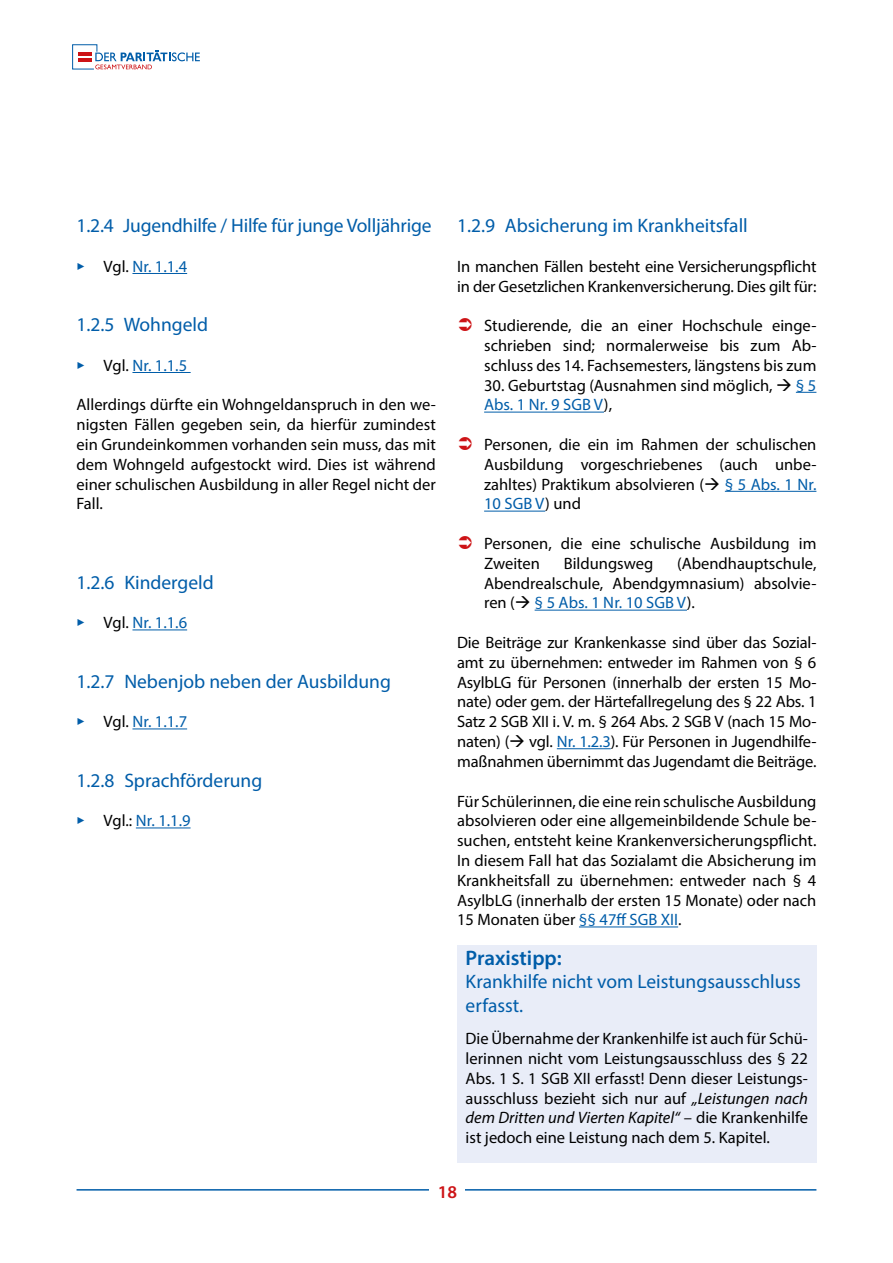
<style>
.page{position:relative;width:893px;height:1263px;background:#fff}
.page>*{position:absolute;margin:0;border:0;box-sizing:border-box;transform-origin:0 0}
.t1{font:600 21px "Myriad Pro";color:#005da9}
.t2{font:19.5px/23.4px "Myriad Pro";color:#005da9}
.t3{font:600 18px "Myriad Pro";color:#cd1316}
.t4{font:16.5px/19.8px "Myriad Pro";color:#000;text-align:justify}
.t5{font:16.5px "Myriad Pro";color:#005da9}
.s1{font-family:"Chantilly"}
.s2{color:#000}
.s3{color:#005da9}
.s4{font-style:italic}
</style>
<div class="page">
<hr style="left:77px;top:1189px;width:739px;height:1px;background:#005da9">
<div style="left:429px;top:1184px;width:36px;height:26px;background:#fff"></div>
<svg style="left:72px;top:44px;width:128px;height:25px"></svg>
<hr style="left:132px;top:273px;width:55px;height:1px;background:#005da9">
<hr style="left:132px;top:372px;width:59px;height:1px;background:#005da9">
<hr style="left:132px;top:629px;width:55px;height:1px;background:#005da9">
<hr style="left:132px;top:728px;width:55px;height:1px;background:#005da9">
<hr style="left:136px;top:827px;width:55px;height:1px;background:#005da9">
<svg style="left:796px;top:392px;width:20px;height:1px"></svg>
<hr style="left:484px;top:412px;width:120px;height:1px;background:#005da9">
<hr style="left:725px;top:491px;width:91px;height:1px;background:#005da9">
<hr style="left:484px;top:511px;width:61px;height:1px;background:#005da9">
<hr style="left:535px;top:610px;width:152px;height:1px;background:#005da9">
<hr style="left:557px;top:748px;width:54px;height:1px;background:#005da9">
<hr style="left:579px;top:926px;width:99px;height:1px;background:#005da9">
<div style="left:457px;top:945px;width:359px;height:218px;background:#e9edf8"></div>
<p class="t2" style="left:77px;top:214px;width:357px">1.2.4 Jugendhilfe / Hilfe für junge Volljährige</p>
<p class="t5" style="left:77px;top:256px;width:112px"><span class="s1">‣</span> <span class="s2">Vgl.</span> Nr. 1.1.4</p>
<p class="t2" style="left:77px;top:313px;width:133px">1.2.5 Wohngeld</p>
<p class="t5" style="left:77px;top:355px;width:112px"><span class="s1">‣</span> <span class="s2">Vgl.</span> Nr. 1.1.5</p>
<p class="t4" style="left:77px;top:395px;width:361px">Allerdings dürfte ein Wohngeldanspruch in den we&shy;nigsten Fällen gegeben sein, da hierfür zumindest ein Grundeinkommen vorhanden sein muss, das mit dem Wohngeld aufgestockt wird. Dies ist während einer schulischen Ausbildung in aller Regel nicht der Fall.</p>
<p class="t2" style="left:77px;top:570px;width:139px">1.2.6 Kindergeld</p>
<p class="t5" style="left:77px;top:612px;width:112px"><span class="s1">‣</span> <span class="s2">Vgl.</span> Nr. 1.1.6</p>
<p class="t2" style="left:77px;top:669px;width:316px">1.2.7 Nebenjob neben der Ausbildung</p>
<p class="t5" style="left:77px;top:711px;width:112px"><span class="s1">‣</span> <span class="s2">Vgl.</span> Nr. 1.1.7</p>
<p class="t2" style="left:77px;top:768px;width:187px">1.2.8 Sprachförderung</p>
<p class="t5" style="left:77px;top:810px;width:116px"><span class="s1">‣</span> <span class="s2">Vgl.:</span> Nr. 1.1.9</p>
<p class="t2" style="left:457px;top:214px;width:292px">1.2.9 Absicherung im Krankheitsfall</p>
<p class="t4" style="left:457px;top:256px;width:361px">In manchen Fällen besteht eine Versicherungspflicht in der Gesetzlichen Krankenversicherung. Dies gilt für:</p>
<p class="t4" style="left:484px;top:316px;width:334px">Studierende, die an einer Hochschule einge&shy;schrieben sind; normalerweise bis zum Ab&shy;schluss des 14. Fachsemesters, längstens bis zum</p>
<p class="t4" style="left:484px;top:375px;width:334px">30. Geburtstag (Ausnahmen sind möglich, → <span class="s3">§ 5<br>Abs. 1 Nr. 9 SGB V</span>),</p>
<p class="t4" style="left:484px;top:434px;width:334px">Personen, die ein im Rahmen der schulischen Ausbildung vorgeschriebenes (auch unbe&shy;zahltes) Praktikum absolvieren (→ <span class="s3">§ 5 Abs. 1 Nr.<br>10 SGB V</span>) und</p>
<p class="t4" style="left:484px;top:533px;width:334px">Personen, die eine schulische Ausbildung im<br>Zweiten</p>
<p class="t4" style="left:484px;top:553px;width:334px;text-indent:193px">(Abendhauptschule, Abendrealschule, Abendgymnasium) absolvie&shy;ren (→ <span class="s3">§ 5 Abs. 1 Nr. 10 SGB V</span>).</p>
<p class="t4" style="left:457px;top:632px;width:361px">Die Beiträge zur Krankenkasse sind über das Sozial&shy;amt zu übernehmen: entweder im Rahmen von § 6<br>AsylbLG für Personen (innerhalb der ersten 15 Mo&shy;nate) oder gem. der Härtefallregelung des § 22 Abs. 1<br>Satz 2 SGB XII i. V. m. § 264 Abs. 2 SGB V (nach 15 Mo&shy;naten) (→ vgl. <span class="s3">Nr. 1.2.3</span>). Für Personen in Jugendhilfe&shy;maßnahmen übernimmt das Jugendamt die Beiträge.</p>
<p class="t4" style="left:457px;top:791px;width:361px">Für Schülerinnen, die eine rein schulische Ausbildung absolvieren oder eine allgemeinbildende Schule be&shy;suchen, entsteht keine Krankenversicherungspflicht.<br>In diesem Fall hat das Sozialamt die Absicherung im Krankheitsfall zu übernehmen: entweder nach § 4<br>AsylbLG (innerhalb der ersten 15 Monate) oder nach 15 Monaten über <span class="s3">§§ 47ff SGB XII</span>.</p>
<p class="t1" style="left:466px;top:944px;width:98px">Praxistipp:</p>
<p class="t2" style="left:466px;top:970px;width:337px">Krankhilfe nicht vom Leistungsausschluss erfasst.</p>
<p class="t4" style="left:466px;top:1028px;width:344px">Die Übernahme der Krankenhilfe ist auch für Schü&shy;lerinnen nicht vom Leistungsausschluss des § 22<br>Abs. 1 S. 1 SGB XII erfasst! Denn dieser Leistungs&shy;ausschluss bezieht sich nur auf <span class="s4">„Leistungen nach dem Dritten und Vierten Kapitel“</span> – die Krankenhilfe ist jedoch eine Leistung nach dem 5. Kapitel.</p>
<p class="t4" style="left:564px;top:553px;width:91px">Bildungsweg</p>
<p class="t3" style="left:438px;top:1180px;width:21px">18</p>
</div>
